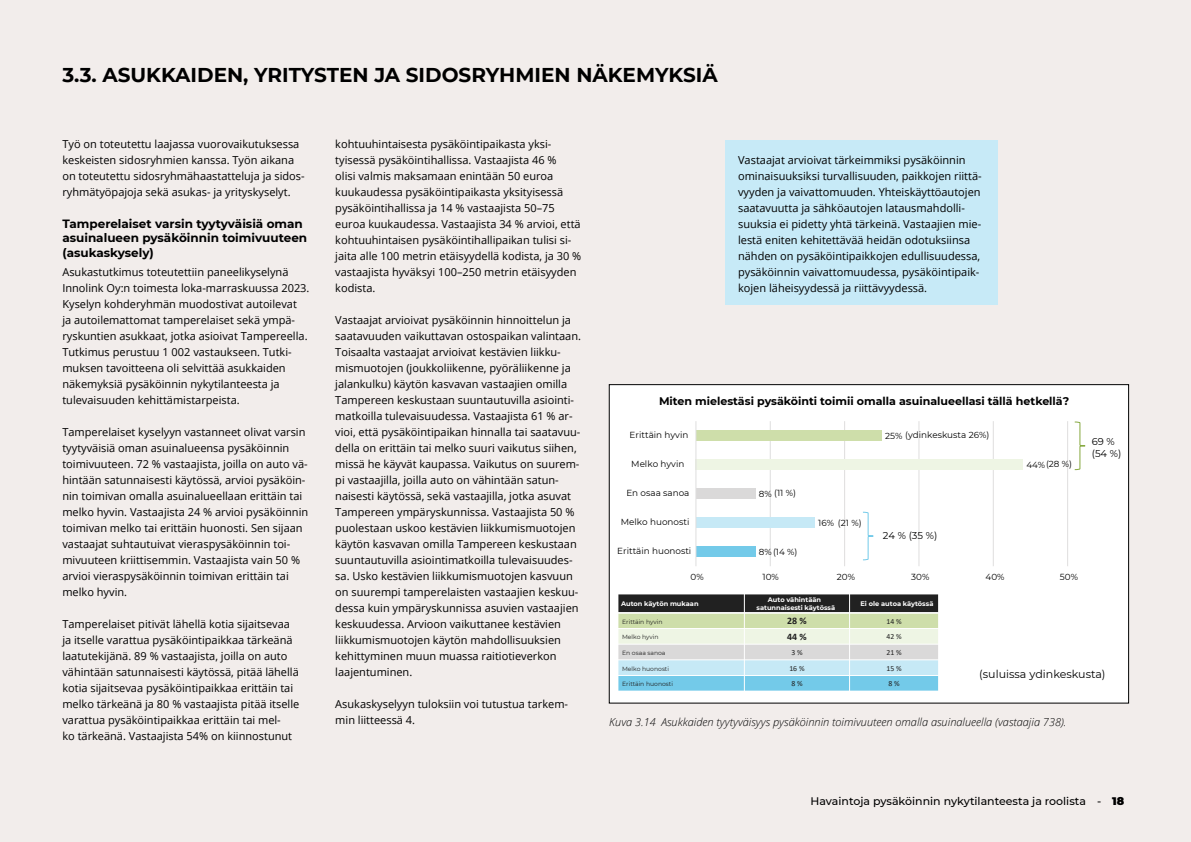
<style>
.page{position:relative;width:1191px;height:842px;background:#f2edeb}
.page>*{position:absolute;margin:0;border:0;box-sizing:border-box;transform-origin:0 0}
.t1{font:700 20px "Montserrat";color:#000}
.t2{font:700 12px/14.4px "Montserrat";color:#000}
.t3{font:700 11.1px "Montserrat";color:#000}
.t4{font:11.1px "Montserrat";color:#000}
.t5{font:11px/16px "Open Sans";color:#000}
.Kuvateksti{font:italic 300 11px "Open Sans";color:#000}
.t6{font:500 11px "Montserrat";color:#000}
.t7{font:9.9px/11.9px "Montserrat";color:#000}
.t8{font:700 9.9px "Calibri";color:#212121}
.t9{font:8.8px "Montserrat";color:#000}
.t10{font:7.7px "Calibri";color:#212121}
.t11{font:700 6.6px/8.2px "Montserrat";color:#fff;text-align:center}
.t12{font:6.1px "Montserrat";color:#212121}
.s1{font-weight:900}
</style>
<div class="page">
<div style="left:725px;top:140px;width:272px;height:165px;background:#c7eaf7"></div>
<div style="left:609px;top:385px;width:519px;height:318px;background:#fff"></div>
<hr style="left:1067px;top:421px;width:1px;height:145px;background:#dfdede">
<hr style="left:993px;top:421px;width:1px;height:145px;background:#dfdede">
<hr style="left:918px;top:421px;width:1px;height:145px;background:#dfdede">
<hr style="left:844px;top:421px;width:1px;height:145px;background:#dfdede">
<hr style="left:770px;top:421px;width:1px;height:145px;background:#dfdede">
<div style="left:696px;top:546px;width:59px;height:11px;background:#73cae9"></div>
<div style="left:696px;top:517px;width:119px;height:11px;background:#c6e9f6"></div>
<div style="left:696px;top:488px;width:59px;height:11px;background:#dad9d9"></div>
<div style="left:696px;top:460px;width:327px;height:10px;background:#eef5e4"></div>
<div style="left:696px;top:431px;width:185px;height:10px;background:#cedeaa"></div>
<hr style="left:695px;top:421px;width:1px;height:145px;background:#dfdede">
<div style="left:618px;top:594px;width:126px;height:19px;background:#212121"></div>
<div style="left:744px;top:594px;width:105px;height:19px;background:#212121"></div>
<div style="left:849px;top:594px;width:89px;height:19px;background:#212121"></div>
<div style="left:618px;top:613px;width:126px;height:15px;background:#cedeaa"></div>
<div style="left:744px;top:613px;width:105px;height:15px;background:#cedeaa"></div>
<div style="left:849px;top:613px;width:89px;height:15px;background:#cedeaa"></div>
<div style="left:618px;top:628px;width:126px;height:16px;background:#eef5e4"></div>
<div style="left:744px;top:628px;width:105px;height:16px;background:#eef5e4"></div>
<div style="left:849px;top:628px;width:89px;height:16px;background:#eef5e4"></div>
<div style="left:618px;top:644px;width:126px;height:16px;background:#dad9d9"></div>
<div style="left:744px;top:644px;width:105px;height:16px;background:#dad9d9"></div>
<div style="left:849px;top:644px;width:89px;height:16px;background:#dad9d9"></div>
<div style="left:618px;top:660px;width:126px;height:15px;background:#c6e9f6"></div>
<div style="left:744px;top:660px;width:105px;height:15px;background:#c6e9f6"></div>
<div style="left:849px;top:660px;width:89px;height:15px;background:#c6e9f6"></div>
<div style="left:618px;top:675px;width:126px;height:16px;background:#73cae9"></div>
<div style="left:744px;top:675px;width:105px;height:16px;background:#73cae9"></div>
<div style="left:849px;top:675px;width:89px;height:16px;background:#73cae9"></div>
<hr style="left:744px;top:594px;width:1px;height:97px;background:#fff">
<hr style="left:849px;top:594px;width:1px;height:97px;background:#fff">
<hr style="left:617px;top:612px;width:322px;height:2px;background:#fff">
<hr style="left:617px;top:628px;width:322px;height:1px;background:#fff">
<hr style="left:617px;top:644px;width:322px;height:1px;background:#fff">
<hr style="left:617px;top:659px;width:322px;height:1px;background:#fff">
<hr style="left:617px;top:675px;width:322px;height:1px;background:#fff">
<hr style="left:617px;top:594px;width:322px;height:1px;background:#fff">
<svg style="left:1074px;top:421px;width:11px;height:49px"></svg>
<svg style="left:863px;top:512px;width:11px;height:48px"></svg>
<div style="left:609px;top:384px;width:520px;height:320px;border:1px solid #000"></div>
<p class="t1" style="left:62px;top:60px;width:657px">3.3. ASUKKAIDEN, YRITYSTEN JA SIDOSRYHMIEN NÄKEMYKSIÄ</p>
<p class="t5" style="left:62px;top:136px;width:244px">Työ on toteutettu laajassa vuorovaikutuksessa keskeisten sidosryhmien kanssa. Työn aikana on toteutettu sidosryhmähaastatteluja ja sidos&shy;ryhmätyöpajoja sekä asukas- ja yrityskyselyt.</p>
<h4 class="t2" style="left:62px;top:216px;width:246px">Tamperelaiset varsin tyytyväisiä oman asuinalueen pysäköinnin toimivuuteen (asukaskysely)</h4>
<p class="t5" style="left:62px;top:264px;width:249px">Asukastutkimus toteutettiin paneelikyselynä Innolink Oy:n toimesta loka-marraskuussa 2023.<br>Kyselyn kohderyhmän muodostivat autoilevat<br>ja autoilemattomat tamperelaiset sekä ympä&shy;ryskuntien asukkaat, jotka asioivat Tampereella.<br>Tutkimus perustuu 1 002 vastaukseen. Tutki&shy;muksen tavoitteena oli selvittää asukkaiden näkemyksiä pysäköinnin nykytilanteesta ja tulevaisuuden kehittämistarpeista.</p>
<p class="t5" style="left:62px;top:424px;width:247px">Tamperelaiset kyselyyn vastanneet olivat varsin tyytyväisiä oman asuinalueensa pysäköinnin toimivuuteen. 72 % vastaajista, joilla on auto vä&shy;hintään satunnaisesti käytössä, arvioi pysäköin&shy;nin toimivan omalla asuinalueellaan erittäin tai melko hyvin. Vastaajista 24 % arvioi pysäköinnin toimivan melko tai erittäin huonosti. Sen sijaan vastaajat suhtautuivat vieraspysäköinnin toi&shy;mivuuteen kriittisemmin. Vastaajista vain 50 % arvioi vieraspysäköinnin toimivan erittäin tai melko hyvin.</p>
<p class="t5" style="left:62px;top:616px;width:238px">Tamperelaiset pitivät lähellä kotia sijaitsevaa ja itselle varattua pysäköintipaikkaa tärkeänä laatutekijänä. 89 % vastaajista, joilla on auto vähintään satunnaisesti käytössä, pitää lähellä kotia sijaitsevaa pysäköintipaikkaa erittäin tai melko tärkeänä ja 80 % vastaajista pitää itselle varattua pysäköintipaikkaa erittäin tai mel-<br>ko tärkeänä. Vastaajista 54% on kiinnostunut</p>
<p class="t5" style="left:335px;top:136px;width:247px">kohtuuhintaisesta pysäköintipaikasta yksi&shy;tyisessä pysäköintihallissa. Vastaajista 46 %<br>olisi valmis maksamaan enintään 50 euroa kuukaudessa pysäköintipaikasta yksityisessä pysäköintihallissa ja 14 % vastaajista 50–75 euroa kuukaudessa. Vastaajista 34 % arvioi, että kohtuuhintaisen pysäköintihallipaikan tulisi si&shy;jaita alle 100 metrin etäisyydellä kodista, ja 30 % vastaajista hyväksyi 100–250 metrin etäisyyden kodista.</p>
<p class="t5" style="left:335px;top:312px;width:247px">Vastaajat arvioivat pysäköinnin hinnoittelun ja saatavuuden vaikuttavan ostospaikan valintaan.<br>Toisaalta vastaajat arvioivat kestävien liikku&shy;mismuotojen (joukkoliikenne, pyöräliikenne ja jalankulku) käytön kasvavan vastaajien omilla Tampereen keskustaan suuntautuvilla asiointi&shy;matkoilla tulevaisuudessa. Vastaajista 61 % ar&shy;vioi, että pysäköintipaikan hinnalla tai saatavuu&shy;della on erittäin tai melko suuri vaikutus siihen, missä he käyvät kaupassa. Vaikutus on suurem&shy;pi vastaajilla, joilla auto on vähintään satun&shy;naisesti käytössä, sekä vastaajilla, jotka asuvat Tampereen ympäryskunnissa. Vastaajista 50 % puolestaan uskoo kestävien liikkumismuotojen käytön kasvavan omilla Tampereen keskustaan suuntautuvilla asiointimatkoilla tulevaisuudes&shy;sa. Usko kestävien liikkumismuotojen kasvuun on suurempi tamperelaisten vastaajien keskuu&shy;dessa kuin ympäryskunnissa asuvien vastaajien keskuudessa. Arvioon vaikuttanee kestävien liikkumismuotojen käytön mahdollisuuksien kehittyminen muun muassa raitiotieverkon laajentuminen.</p>
<p class="t5" style="left:335px;top:696px;width:234px">Asukaskyselyyn tuloksiin voi tutustua tarkem&shy;min liitteessä 4.</p>
<p class="t5" style="left:738px;top:152px;width:245px">Vastaajat arvioivat tärkeimmiksi pysäköinnin ominaisuuksiksi turvallisuuden, paikkojen riittä&shy;vyyden ja vaivattomuuden. Yhteiskäyttöautojen saatavuutta ja sähköautojen latausmahdolli&shy;suuksia ei pidetty yhtä tärkeinä. Vastaajien mie&shy;lestä eniten kehitettävää heidän odotuksiinsa nähden on pysäköintipaikkojen edullisuudessa, pysäköinnin vaivattomuudessa, pysäköintipaik&shy;kojen läheisyydessä ja riittävyydessä.</p>
<p class="t3" style="left:659px;top:393px;width:412px">Miten mielestäsi pysäköinti toimii omalla asuinalueellasi tällä hetkellä?</p>
<p class="t9" style="left:629px;top:429px;width:60px">Erittäin hyvin</p>
<p class="t9" style="left:885px;top:429px;width:106px">25% (ydinkeskusta 26%)</p>
<p class="t9" style="left:631px;top:458px;width:55px">Melko hyvin</p>
<p class="t9" style="left:1026px;top:458px;width:47px">44%(28 %)</p>
<p class="t9" style="left:626px;top:487px;width:64px">En osaa sanoa</p>
<p class="t9" style="left:774px;top:486px;width:23px">(11 %)</p>
<p class="t9" style="left:758px;top:487px;width:14px">8%</p>
<p class="t9" style="left:621px;top:516px;width:70px">Melko huonosti</p>
<p class="t9" style="left:818px;top:516px;width:45px">16% (21 %)</p>
<p class="t7" style="left:883px;top:529px;width:56px">24 % (35 %)</p>
<p class="t9" style="left:617px;top:545px;width:76px">Erittäin huonosti</p>
<p class="t9" style="left:758px;top:546px;width:40px">8% (14 %)</p>
<p class="t9" style="left:690px;top:571px;width:15px">0%</p>
<p class="t9" style="left:762px;top:571px;width:18px">10%</p>
<p class="t9" style="left:837px;top:571px;width:20px">20%</p>
<p class="t9" style="left:911px;top:571px;width:20px">30%</p>
<p class="t9" style="left:985px;top:571px;width:20px">40%</p>
<p class="t9" style="left:1060px;top:571px;width:20px">50%</p>
<p class="t7" style="left:1091px;top:435px;width:31px">69 % (54 %)</p>
<p class="t11" style="left:756px;top:595px;width:80px">Auto vähintään satunnaisesti käytössä</p>
<p class="t11" style="left:860px;top:599px;width:74px">Ei ole autoa käytössä</p>
<p class="t11" style="left:621px;top:599px;width:79px">Auton käytön mukaan</p>
<p class="t12" style="left:622px;top:617px;width:42px">Erittäin hyvin</p>
<p class="t8" style="left:787px;top:614px;width:21px">28 %</p>
<p class="t10" style="left:886px;top:616px;width:17px">14 %</p>
<p class="t12" style="left:622px;top:633px;width:38px">Melko hyvin</p>
<p class="t8" style="left:787px;top:630px;width:21px">44 %</p>
<p class="t10" style="left:886px;top:631px;width:17px">42 %</p>
<p class="t12" style="left:622px;top:648px;width:45px">En osaa sanoa</p>
<p class="t10" style="left:791px;top:647px;width:13px">3%</p>
<p class="t10" style="left:886px;top:647px;width:17px">21 %</p>
<p class="t12" style="left:622px;top:664px;width:48px">Melko huonosti</p>
<p class="t10" style="left:789px;top:663px;width:17px">16 %</p>
<p class="t10" style="left:886px;top:663px;width:17px">15 %</p>
<p class="t12" style="left:622px;top:680px;width:52px">Erittäin huonosti</p>
<p class="t10" style="left:791px;top:678px;width:13px">8%</p>
<p class="t10" style="left:888px;top:678px;width:13px">8%</p>
<p class="t4" style="left:979px;top:666px;width:128px">(suluissa ydinkeskusta)</p>
<p class="Kuvateksti" style="left:609px;top:714px;width:459px">Kuva 3.14 Asukkaiden tyytyväisyys pysäköinnin toimivuuteen omalla asuinalueella (vastaajia 738).</p>
<p class="t6" style="left:810px;top:793px;width:315px">Havaintoja pysäköinnin nykytilanteesta ja roolista - <span class="s1">18</span></p>
</div>
